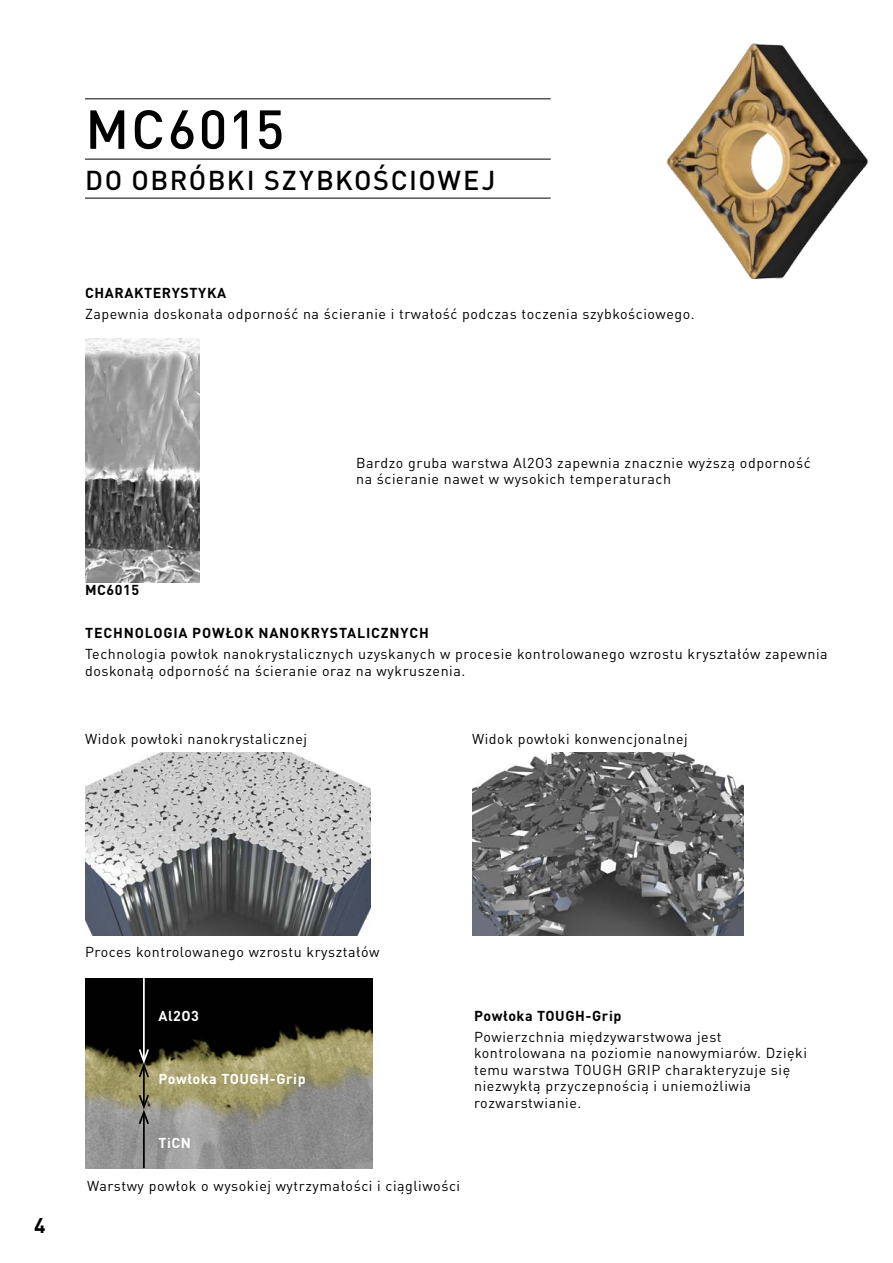
<style>
.page{position:relative;width:893px;height:1263px;background:#fff}
.page>*{position:absolute;margin:0;border:0;box-sizing:border-box;transform-origin:0 0}
.MMC_Headline_36_36_b{font:500 54px "DIN Pro";letter-spacing:.035em;color:#000}
.MMC_Subline_18_26_bl{font:500 27px "DIN Pro";letter-spacing:.06em;color:#000}
.t1{font:700 21px "DIN Pro";color:#000}
.MMC_Copy_9_5_14{font:14.25px/16.5px "DIN Pro";letter-spacing:.04em;color:#000}
.MMC_Copy_9_5_11{font:14.25px "DIN Pro";letter-spacing:.04em;color:#000}
.MMC_Subline_9_5_11{font:700 14.25px "DIN Pro";letter-spacing:.05em;color:#000}
.MMC_Copy_9_5_14-2{font:700 14.25px "DIN Pro";letter-spacing:.04em;color:#fff}
.MMC_Copy_9_5_14-3{font:700 14.25px "DIN Pro";letter-spacing:.04em;color:#000}
</style>
<div class="page">
<img style="left:85px;top:339px;width:115px;height:244px">
<img style="left:85px;top:978px;width:287px;height:190px">
<img style="left:85px;top:753px;width:285px;height:182px">
<img style="left:472px;top:753px;width:272px;height:182px">
<img style="left:666px;top:43px;width:202px;height:237px">
<hr style="left:143px;top:1065px;width:2px;height:42px;background:#000">
<hr style="left:143px;top:1112px;width:2px;height:56px;background:#000">
<svg style="left:137px;top:1093px;width:13px;height:33px"></svg>
<hr style="left:143px;top:978px;width:2px;height:83px;background:#fff">
<svg style="left:137px;top:1047px;width:13px;height:32px"></svg>
<hr style="left:85px;top:98px;width:466px;height:1px;background:#000">
<hr style="left:85px;top:159px;width:466px;height:1px;background:#000">
<hr style="left:85px;top:198px;width:466px;height:1px;background:#000">
<p class="MMC_Headline_36_36_b" style="left:85px;top:86px;width:201px">MC6015</p>
<p class="MMC_Subline_18_26_bl" style="left:85px;top:158px;width:412px">DO OBRÓBKI SZYBKOŚCIOWEJ</p>
<p class="MMC_Subline_9_5_11" style="left:85px;top:281px;width:143px">CHARAKTERYSTYKA</p>
<p class="MMC_Copy_9_5_14" style="left:85px;top:304px;width:611px">Zapewnia doskonała odporność na ścieranie i trwałość podczas toczenia szybkościowego.</p>
<p class="MMC_Copy_9_5_14-3" style="left:85px;top:578px;width:56px">MC6015</p>
<p class="MMC_Copy_9_5_14" style="left:356px;top:453px;width:456px">Bardzo gruba warstwa Al2O3 zapewnia znacznie wyższą odporność na ścieranie nawet w wysokich temperaturach</p>
<p class="MMC_Subline_9_5_11" style="left:85px;top:621px;width:345px">TECHNOLOGIA POWŁOK NANOKRYSTALICZNYCH</p>
<p class="MMC_Copy_9_5_14" style="left:85px;top:644px;width:744px">Technologia powłok nanokrystalicznych uzyskanych w procesie kontrolowanego wzrostu kryształów zapewnia doskonałą odporność na ścieranie oraz na wykruszenia.</p>
<p class="MMC_Copy_9_5_14" style="left:85px;top:729px;width:224px">Widok powłoki nanokrystalicznej</p>
<p class="MMC_Copy_9_5_14" style="left:472px;top:729px;width:217px">Widok powłoki konwencjonalnej</p>
<h3 class="t1" style="left:34px;top:1208px;width:13px">4</h3>
<p class="MMC_Copy_9_5_11" style="left:85px;top:940px;width:296px">Proces kontrolowanego wzrostu kryształów</p>
<p class="MMC_Copy_9_5_14-2" style="left:158px;top:1003px;width:42px">Al2O3</p>
<p class="MMC_Copy_9_5_14-2" style="left:158px;top:1067px;width:149px">Powłoka TOUGH-Grip</p>
<p class="MMC_Copy_9_5_14-2" style="left:158px;top:1131px;width:34px">TiCN</p>
<p class="MMC_Copy_9_5_11" style="left:87px;top:1174px;width:374px">Warstwy powłok o wysokiej wytrzymałości i ciągliwości</p>
<p class="MMC_Subline_9_5_11" style="left:474px;top:1003px;width:149px">Powłoka TOUGH-Grip</p>
<p class="MMC_Copy_9_5_14" style="left:474px;top:1027px;width:334px">Powierzchnia międzywarstwowa jest kontrolowana na poziomie nanowymiarów. Dzięki temu warstwa TOUGH GRIP charakteryzuje się niezwykłą przyczepnością i uniemożliwia rozwarstwianie.</p>
</div>
